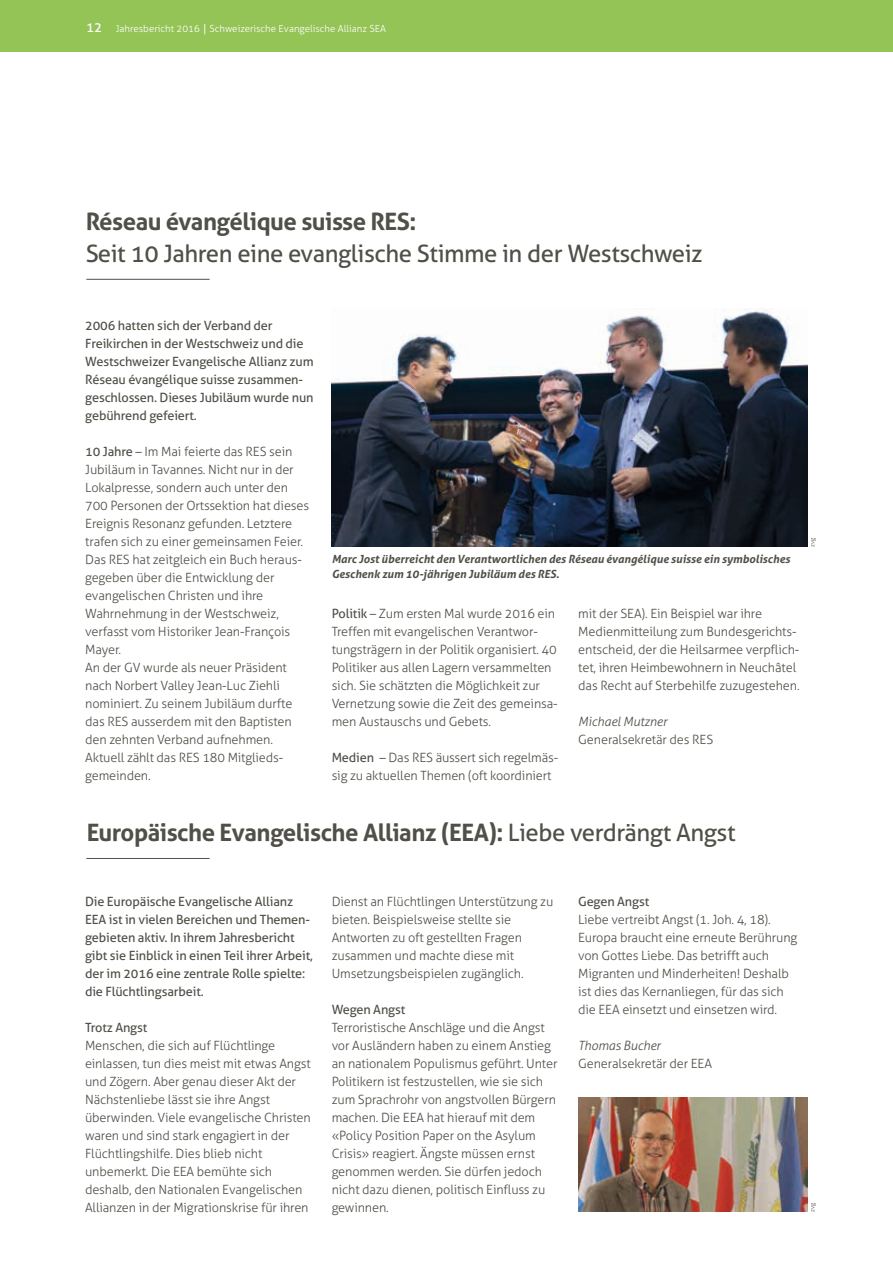
<style>
.page{position:relative;width:893px;height:1263px;background:#fff}
.page>*{position:absolute;margin:0;border:0;box-sizing:border-box;transform-origin:0 0}
.t1{font:700 24px "Aller";letter-spacing:-.02em;color:#504f48}
.t2{font:24px "Aller";letter-spacing:-.02em;color:#504f48}
.t3{font:300 12.75px/18px "Aller";letter-spacing:-.01em;color:#504f48}
.t4{font:12.75px/18px "Aller";letter-spacing:-.01em;color:#504f48}
.t5{font:italic 300 12.75px "Aller";letter-spacing:-.01em;color:#504f48}
.t6{font:italic 700 11.25px/15px "Aller";color:#504f48}
.t7{font:300 9.75px "Aller";color:#fff}
.t8{font:300 6px "Aller";letter-spacing:-.03em;color:#504f48}
.s1{font-weight:400;font-size:13.5px}
.s2{font-family:"Kristen ITC";font-weight:400}
.s3{font-weight:400}
</style>
<div class="page">
<div style="left:0;top:0;width:893px;height:52px;background:#94c356"></div>
<hr style="left:86px;top:279px;width:124px;height:1px;background:#504f48">
<img style="left:578px;top:1097px;width:230px;height:115px">
<img style="left:332px;top:308px;width:476px;height:239px">
<hr style="left:86px;top:858px;width:124px;height:1px;background:#504f48">
<p class="t7" style="left:86px;top:23px;width:301px"><span class="s1">12</span> Jahresbericht 2016 <span class="s2">|</span> Schweizerische Evangelische Allianz SEA</p>
<h1 class="t1" style="left:85px;top:207px;width:333px">Réseau évangélique suisse RES:</h1>
<h1 class="t2" style="left:85px;top:238px;width:619px">Seit 10 Jahren eine evanglische Stimme in der Westschweiz</h1>
<p class="t4" style="left:85px;top:316px;width:230px">2006 hatten sich der Verband der Freikirchen in der Westschweiz und die Westschweizer Evangelische Allianz zum Réseau évangélique suisse zusammen&shy;geschlossen. Dieses Jubiläum wurde nun gebührend gefeiert.</p>
<p class="t3" style="left:85px;top:442px;width:225px"><span class="s3">10 Jahre</span> – Im Mai feierte das RES sein Jubiläum in Tavannes. Nicht nur in der Lokalpresse, sondern auch unter den 700 Personen der Ortssektion hat dieses Ereignis Resonanz gefunden. Letztere trafen sich zu einer gemeinsamen Feier.<br>Das RES hat zeitgleich ein Buch heraus&shy;gegeben über die Entwicklung der evangelischen Christen und ihre Wahrnehmung in der Westschweiz, verfasst vom Historiker Jean-François Mayer.<br>An der GV wurde als neuer Präsident nach Norbert Valley Jean-Luc Ziehli nominiert. Zu seinem Jubiläum durfte das RES ausserdem mit den Baptisten den zehnten Verband aufnehmen.<br>Aktuell zählt das RES 180 Mitglieds&shy;gemeinden.</p>
<p class="t6" style="left:332px;top:552px;width:460px">Marc Jost überreicht den Verantwortlichen des Réseau évangélique suisse ein symbolisches<br>Geschenk zum 10-jährigen Jubiläum des RES.</p>
<p class="t3" style="left:332px;top:604px;width:228px"><span class="s3">Politik</span> – Zum ersten Mal wurde 2016 ein Treffen mit evangelischen Verantwor&shy;tungsträgern in der Politik organisiert. 40<br>Politiker aus allen Lagern versammelten sich. Sie schätzten die Möglichkeit zur Vernetzung sowie die Zeit des gemeinsa&shy;men Austauschs und Gebets.</p>
<p class="t3" style="left:332px;top:748px;width:228px"><span class="s3">Medien</span> – Das RES äussert sich regelmäs&shy;sig zu aktuellen Themen (oft koordiniert</p>
<p class="t3" style="left:578px;top:604px;width:223px">mit der SEA). Ein Beispiel war ihre Medienmitteilung zum Bundesgerichts&shy;entscheid, der die Heilsarmee verpflich&shy;tet, ihren Heimbewohnern in Neuchâtel das Recht auf Sterbehilfe zuzugestehen.</p>
<p class="t5" style="left:578px;top:713px;width:90px">Michael Mutzner</p>
<p class="t3" style="left:578px;top:730px;width:136px">Generalsekretär des RES</p>
<p class="t8" style="left:809px;top:547px;width:10px;rotate:-90deg">zvg</p>
<h1 class="t1" style="left:86px;top:817px;width:651px">Europäische Evangelische Allianz (EEA): <span class="s3">Liebe verdrängt Angst</span></h1>
<p class="t4" style="left:85px;top:892px;width:229px">Die Europäische Evangelische Allianz EEA ist in vielen Bereichen und Themen&shy;gebieten aktiv. In ihrem Jahresbericht gibt sie Einblick in einen Teil ihrer Arbeit, der im 2016 eine zentrale Rolle spielte: die Flüchtlingsarbeit.</p>
<p class="t4" style="left:85px;top:1018px;width:64px">Trotz Angst</p>
<p class="t3" style="left:85px;top:1036px;width:227px">Menschen, die sich auf Flüchtlinge einlassen, tun dies meist mit etwas Angst und Zögern. Aber genau dieser Akt der Nächstenliebe lässt sie ihre Angst überwinden. Viele evangelische Christen waren und sind stark engagiert in der Flüchtlingshilfe. Dies blieb nicht unbemerkt. Die EEA bemühte sich deshalb, den Nationalen Evangelischen Allianzen in der Migrationskrise für ihren</p>
<p class="t3" style="left:332px;top:892px;width:223px">Dienst an Flüchtlingen Unterstützung zu bieten. Beispielsweise stellte sie Antworten zu oft gestellten Fragen zusammen und machte diese mit Umsetzungsbeispielen zugänglich.</p>
<p class="t4" style="left:332px;top:1000px;width:75px">Wegen Angst</p>
<p class="t3" style="left:332px;top:1018px;width:227px">Terroristische Anschläge und die Angst vor Ausländern haben zu einem Anstieg an nationalem Populismus geführt. Unter Politikern ist festzustellen, wie sie sich zum Sprachrohr von angstvollen Bürgern machen. Die EEA hat hierauf mit dem «Policy Position Paper on the Asylum Crisis» reagiert. Ängste müssen ernst genommen werden. Sie dürfen jedoch nicht dazu dienen, politisch Einfluss zu gewinnen.</p>
<p class="t4" style="left:578px;top:892px;width:73px">Gegen Angst</p>
<p class="t3" style="left:578px;top:910px;width:221px">Liebe vertreibt Angst (1. Joh. 4, 18).<br>Europa braucht eine erneute Berührung von Gottes Liebe. Das betrifft auch Migranten und Minderheiten! Deshalb ist dies das Kernanliegen, für das sich die EEA einsetzt und einsetzen wird.</p>
<p class="t5" style="left:578px;top:1037px;width:84px">Thomas Bucher</p>
<p class="t3" style="left:578px;top:1054px;width:135px">Generalsekretär der EEA</p>
<p class="t8" style="left:809px;top:1212px;width:10px;rotate:-90deg">zvg</p>
</div>
